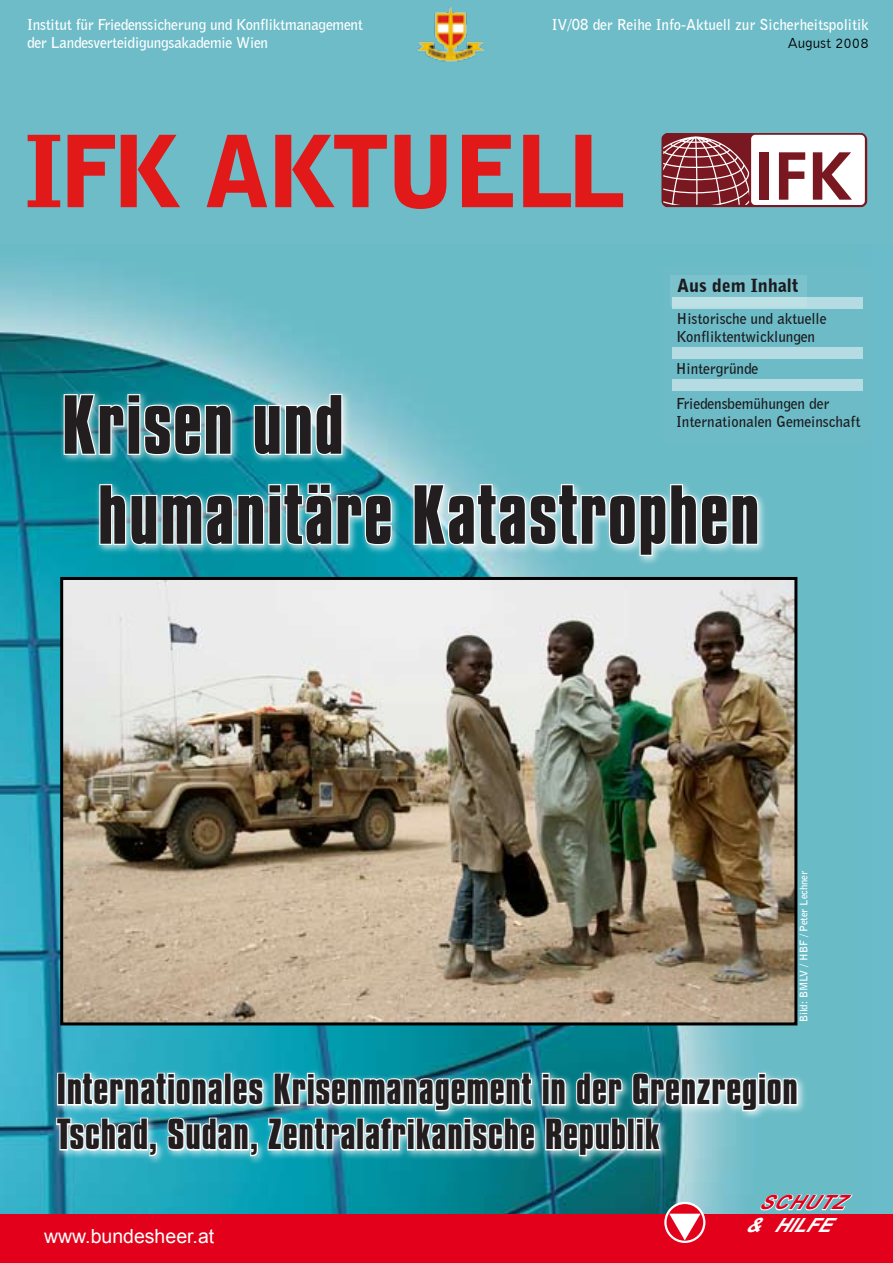
<style>
.page{position:relative;width:893px;height:1263px;background:#fff}
.page>*{position:absolute;margin:0;border:0;box-sizing:border-box;transform-origin:0 0}
.t1{font:900 99px "Bell Gothic BT";letter-spacing:-.035em;color:#e21919}
.t2{font:700 72px/90px "Compacta BT";letter-spacing:.02em;color:#221e1f}
.t3{font:700 37.5px/45px "Compacta BT";letter-spacing:.02em;color:#221e1f}
.t4{font:19.5px "Arial";color:#fff}
.t5{font:italic 700 19.5px "Arial";color:#e2001a}
.t6{font:italic 700 19.5px "Arial";color:#fff}
.t7{font:900 18px "Bell Gothic BT";color:#1b1b1f}
.t8{font:700 15px/18px "Bell Gothic BT";letter-spacing:-.01em;color:#fff}
.t9{font:700 15px/18px "Bell Gothic BT";color:#1b1b1f}
.t10{font:15px "Bell Gothic BT";color:#000}
.t11{font:700 10.5px "Bell Gothic BT";color:#fff}
</style>
<div class="page">
<div style="left:0;top:242px;width:893px;height:1021px;background:#6bbcca"></div>
<img style="left:0;top:269px;width:798px;height:945px">
<div style="left:0;top:0;width:893px;height:244px;background:#6dbcc8"></div>
<div style="left:664px;top:267px;width:206px;height:175px;background:#6fbcc7"></div>
<div style="left:672px;top:298px;width:191px;height:11px;background:#bde0e5"></div>
<div style="left:672px;top:347px;width:191px;height:12px;background:#b5dce2"></div>
<div style="left:672px;top:379px;width:190px;height:12px;background:#b5dce2"></div>
<svg style="left:661px;top:133px;width:206px;height:74px"></svg>
<svg style="left:663px;top:136px;width:86px;height:69px;background:#93454c"></svg>
<div style="left:751px;top:135px;width:114px;height:70px;background:#fff;border-radius:4px"></div>
<div style="left:759px;top:152px;width:10px;height:48px;background:#791821"></div>
<svg style="left:779px;top:152px;width:26px;height:48px"></svg>
<svg style="left:813px;top:152px;width:39px;height:48px"></svg>
<img style="left:417px;top:7px;width:68px;height:55px">
<div style="left:0;top:1214px;width:893px;height:49px;background:#e2001a"></div>
<svg style="left:665px;top:1203px;width:39px;height:39px"></svg>
<div style="left:664px;top:1202px;width:41px;height:41px;border:2px solid #fff;border-radius:50%"></div>
<svg style="left:669px;top:1214px;width:32px;height:26px"></svg>
<svg style="left:756px;top:1193px;width:97px;height:18px"></svg>
<img style="left:64px;top:581px;width:729px;height:440px">
<div style="left:60px;top:577px;width:737px;height:448px;border:3px solid #000"></div>
<div style="left:57px;top:388px;width:711px;height:178px;background:#fff;opacity:.75"></div>
<svg style="left:63px;top:393px;width:170px;height:63px;background:#98cad0"></svg>
<svg style="left:253px;top:393px;width:90px;height:63px;background:#bfdfe4"></svg>
<svg style="left:98px;top:482px;width:295px;height:64px;background:#98ced6"></svg>
<svg style="left:412px;top:483px;width:347px;height:74px"></svg>
<div style="left:50px;top:1066px;width:758px;height:100px;background:#fff;opacity:.75"></div>
<img style="left:55px;top:1068px;width:744px;height:89px">
<p class="t8" style="left:27px;top:15px;width:337px">Institut für Friedenssicherung und Konfliktmanagement der Landesverteidigungsakademie Wien</p>
<p class="t8" style="left:552px;top:15px;width:318px">IV/08 der Reihe Info-Aktuell zur Sicherheitspolitik</p>
<p class="t10" style="left:788px;top:34px;width:82px">August 2008</p>
<h1 class="t1" style="left:25px;top:110px;width:600px">IFK AKTUELL</h1>
<p class="t7" style="left:677px;top:274px;width:123px">Aus dem Inhalt</p>
<p class="t9" style="left:676px;top:309px;width:151px">Historische und aktuelle<br>Konfliktentwicklungen</p>
<p class="t9" style="left:676px;top:359px;width:84px">Hintergründe</p>
<h2 class="t2" style="left:98px;top:381px;width:663px;text-indent:-36px">Krisen und<br>humanitäre Katastrophen</h2>
<p class="t9" style="left:676px;top:394px;width:186px">Friedensbemühungen der<br>Internationalen Gemeinschaft</p>
<p class="t11" style="left:797px;top:1022px;width:153px;rotate:-90deg">Bild: BMLV / HBF / Peter Lechner</p>
<h3 class="t3" style="left:57px;top:1067px;width:743px">Internationales Krisenmanagement in der Grenzregion<br>Tschad, Sudan, Zentralafrikanische Republik</h3>
<h3 class="t4" style="left:44px;top:1223px;width:172px">www.bundesheer.at</h3>
<h3 class="t5" style="left:758px;top:1190px;width:104px">SCHUTZ</h3>
<h3 class="t6" style="left:745px;top:1212px;width:104px">&amp;HILFE</h3>
</div>
